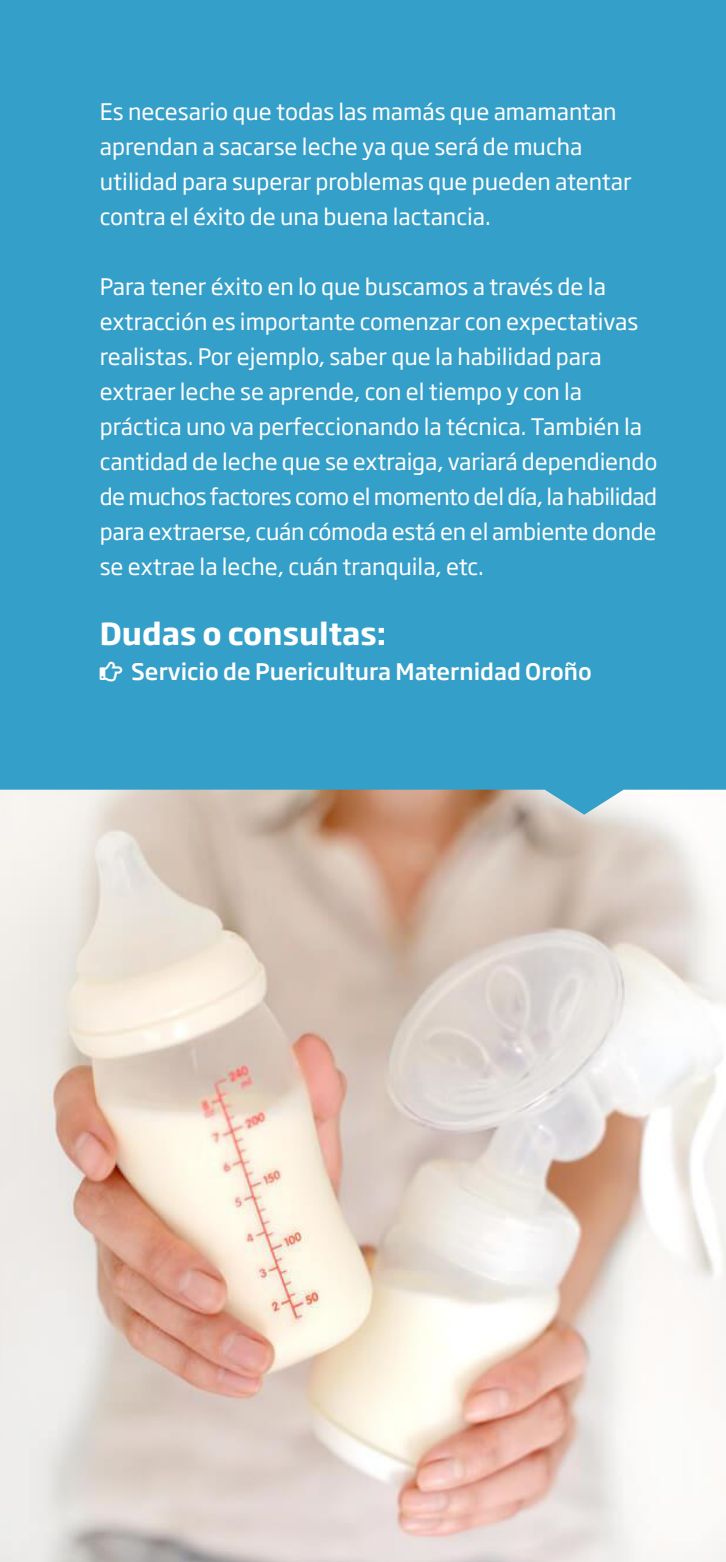
<style>
.page{position:relative;width:726px;height:1562px;background:#fff}
.page>*{position:absolute;margin:0;border:0;box-sizing:border-box;transform-origin:0 0}
.t1{font:700 30px "Soho Gothic Pro";color:#fff}
.t2{font:22.5px/35px "Soho Gothic Pro";color:#fff}
.t3{font:500 22.5px "Soho Gothic Pro";color:#fff}
</style>
<div class="page">
<img style="left:0;top:814px;width:726px;height:748px">
<div style="left:0;top:0;width:726px;height:814px;background:#349fc8"></div>
<svg style="left:100px;top:662px;width:22px;height:19px"></svg>
<p class="t2" style="left:100px;top:93px;width:533px">Es necesario que todas las mamás que amamantan aprendan a sacarse leche ya que será de mucha utilidad para superar problemas que pueden atentar contra el éxito de una buena lactancia.</p>
<p class="t2" style="left:100px;top:268px;width:559px">Para tener éxito en lo que buscamos a través de la extracción es importante comenzar con expectativas realistas. Por ejemplo, saber que la habilidad para extraer leche se aprende, con el tiempo y con la práctica uno va perfeccionando la técnica. También la cantidad de leche que se extraiga, variará dependiendo de muchos factores como el momento del día, la habilidad para extraerse, cuán cómoda está en el ambiente donde se extrae la leche, cuán tranquila, etc.</p>
<h1 class="t1" style="left:100px;top:610px;width:288px">Dudas o consultas:</h1>
<p class="t3" style="left:131px;top:654px;width:462px">Servicio de Puericultura Maternidad Oroño</p>
</div>
